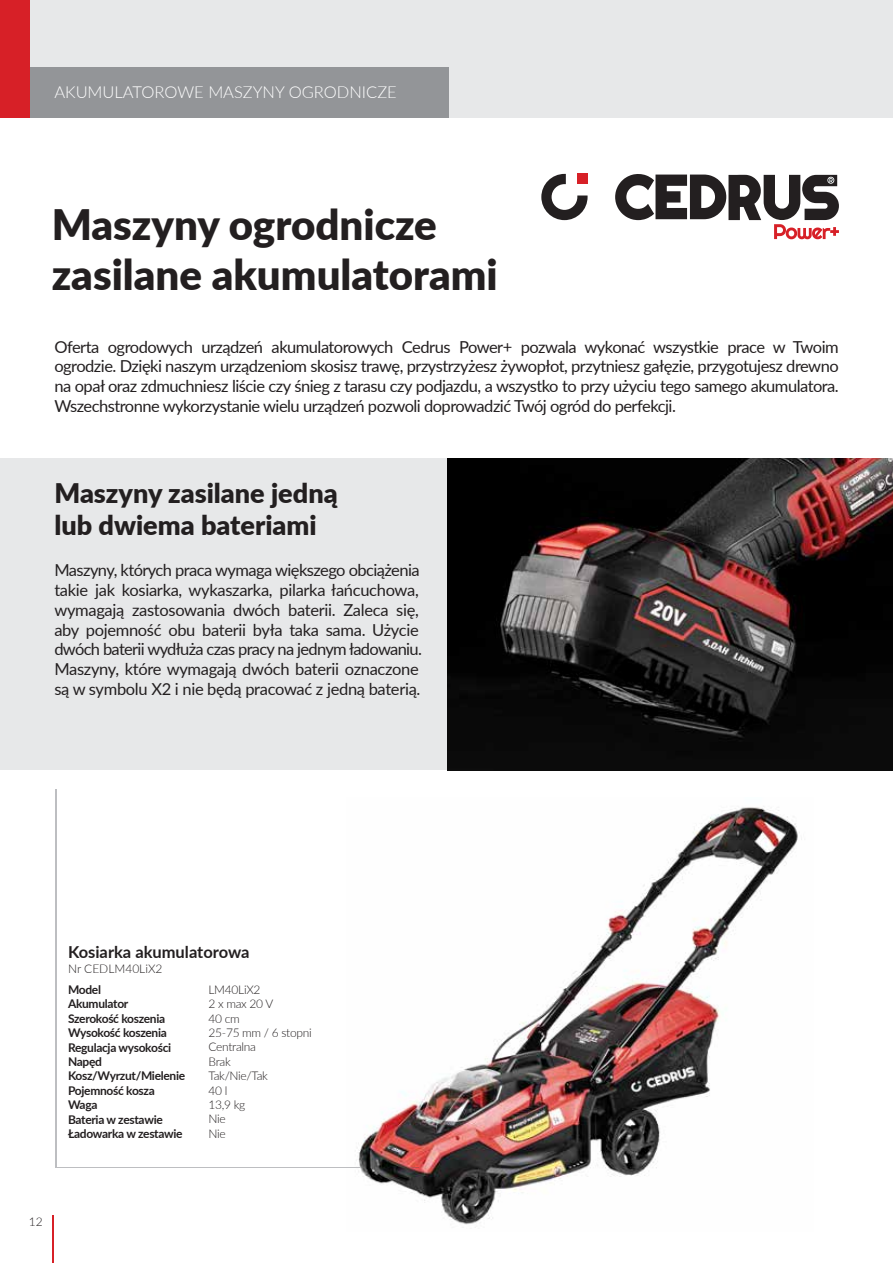
<style>
.page{position:relative;width:893px;height:1263px;background:#fff}
.page>*{position:absolute;margin:0;border:0;box-sizing:border-box;transform-origin:0 0}
.t1{font:900 42px/50.4px "Lato";color:#231f20}
.t2{font:900 27px/32.4px "Lato";color:#231f20}
.t3{font:16.5px/19.8px "Lato";letter-spacing:-.02em;color:#231f20;text-align:justify}
.t4{font:300 16.5px "Lato";color:#fff}
.t5{font:700 16.5px "Lato";color:#231f20}
.t6{font:700 12px/14.4px "Lato";letter-spacing:-.025em;color:#231f20}
.t7{font:300 12px/14.4px "Lato";letter-spacing:-.025em;color:#231f20}
.t8{font:300 12px "Lato";color:#231f20}
</style>
<div class="page">
<div style="left:0;top:0;width:893px;height:118px;background:#e7e8e9"></div>
<hr style="left:53px;top:1215px;width:1px;height:48px;background:#d72027">
<div style="left:0;top:67px;width:448px;height:51px;background:#939598"></div>
<div style="left:0;top:458px;width:893px;height:312px;background:#e7e8e9"></div>
<img style="left:447px;top:458px;width:446px;height:312px">
<svg style="left:541px;top:174px;width:47px;height:46px"></svg>
<div style="left:577px;top:174px;width:11px;height:10px;background:#d72027"></div>
<svg style="left:615px;top:174px;width:224px;height:65px"></svg>
<div style="left:0;top:0;width:30px;height:118px;background:#d72027"></div>
<img style="left:347px;top:807px;width:455px;height:421px">
<p class="t4" style="left:54px;top:80px;width:344px">AKUMULATOROWE MASZYNY OGRODNICZE</p>
<h1 class="t1" style="left:52px;top:198px;width:447px">Maszyny ogrodnicze zasilane akumulatorami</h1>
<p class="t3" style="left:54px;top:336px;width:786px">Oferta ogrodowych urządzeń akumulatorowych Cedrus Power+ pozwala wykonać wszystkie prace w Twoim ogrodzie. Dzięki naszym urządzeniom skosisz trawę, przystrzyżesz żywopłot, przytniesz gałęzie, przygotujesz drewno na opał oraz zdmuchniesz liście czy śnieg z tarasu czy podjazdu, a wszystko to przy użyciu tego samego akumulatora.<br>Wszechstronne wykorzystanie wielu urządzeń pozwoli doprowadzić Twój ogród do perfekcji.</p>
<h2 class="t2" style="left:54px;top:475px;width:285px">Maszyny zasilane jedną lub dwiema bateriami</h2>
<p class="t3" style="left:54px;top:560px;width:369px;text-align:left">Maszyny, których praca wymaga większego obciążenia takie jak kosiarka, wykaszarka, pilarka łańcuchowa, wymagają zastosowania dwóch baterii. Zaleca się, aby pojemność obu baterii była taka sama. Użycie dwóch baterii wydłuża czas pracy na jednym ładowaniu.<br>Maszyny, które wymagają dwóch baterii oznaczone są w symbolu X2 i nie będą pracować z jedną baterią.</p>
<p class="t5" style="left:68px;top:940px;width:183px">Kosiarka akumulatorowa</p>
<p class="t8" style="left:68px;top:961px;width:96px">Nr CEDLM40LiX2</p>
<p class="t7" style="left:209px;top:982px;width:105px">LM40LiX2<br>2 x max 20 V<br>40 cm<br>25-75 mm / 6 stopni<br>Centralna<br>Brak<br>Tak/Nie/Tak<br>40 l<br>13,9 kg<br>Nie<br>Nie</p>
<p class="t6" style="left:68px;top:982px;width:119px">Model<br>Akumulator<br>Szerokość koszenia<br>Wysokość koszenia<br>Regulacja wysokości<br>Napęd<br>Kosz/Wyrzut/Mielenie<br>Pojemność kosza<br>Waga<br>Bateria w zestawie<br>Ładowarka w zestawie</p>
<p class="t7" style="left:29px;top:1214px;width:15px">12</p>
</div>
